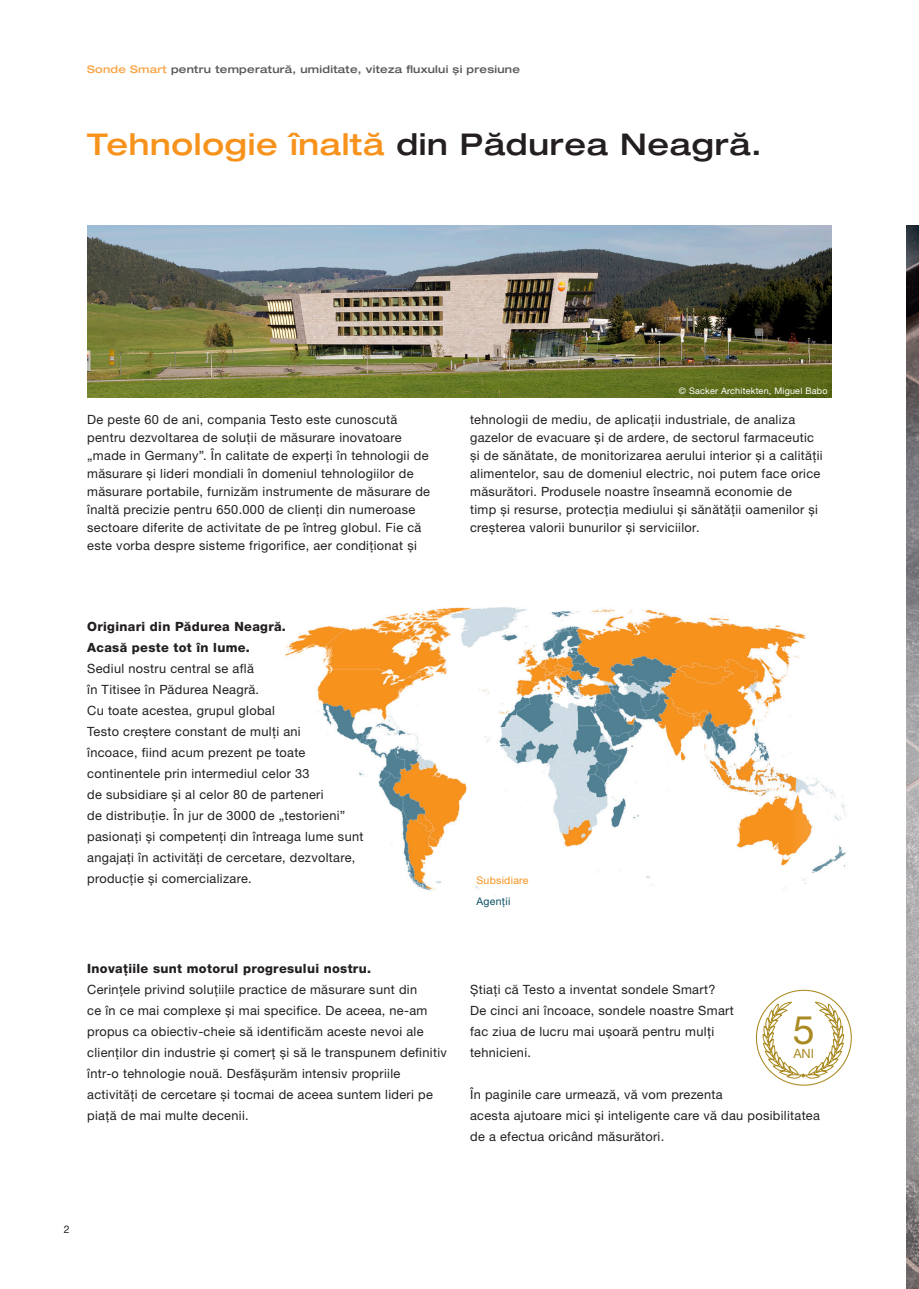
<style>
.page{position:relative;width:919px;height:1289px;background:#fff}
.page>*{position:absolute;margin:0;border:0;box-sizing:border-box;transform-origin:0 0}
.t1{font:39.45px "Helvetica Neue LTW1 G";color:#aa8a22}
.Headline{font:500 expanded 30px "Helvetica Neue LTW1 G";letter-spacing:.025em;color:#231f20}
.Copy_8_5_pt{font:12.75px/21px "Helvetica Neue LTW1 G";letter-spacing:.025em;color:#231f20}
.Copy_8_5_pt-2{font:800 12.75px/21px "Helvetica Neue LTW1 G";letter-spacing:.025em;color:#231f20}
.t2{font:12.75px "Helvetica Neue LT Pro";color:#aa8a22}
.Rubrik{font:500 expanded 10.5px "Helvetica Neue LTW1 G";letter-spacing:.025em;color:#57585a}
.Copy_8_5_pt-3{font:10.5px "Helvetica Neue LTW1 G";letter-spacing:.025em;color:#f7931d}
.Copy_8_5_pt-4{font:10.5px "Helvetica Neue LTW1 G";letter-spacing:.025em;color:#074f64}
.Copy_7_pt{font:10.5px "Helvetica Neue LTW1 G";color:#231f20}
.Copy_8_5_pt-5{font:9px "Helvetica Neue LTW1 G";letter-spacing:.025em;color:#fff}
.s1{color:#f9a64a}
.s2{color:#f7931d}
</style>
<div class="page">
<img style="left:87px;top:225px;width:744px;height:173px">
<img style="left:285px;top:607px;width:504px;height:289px">
<img style="left:906px;top:225px;width:12px;height:1063px">
<svg style="left:789px;top:583px;width:129px;height:656px"></svg>
<svg style="left:762px;top:1001px;width:82px;height:77px"></svg>
<p class="Rubrik" style="left:87px;top:63px;width:434px"><span class="s1">Sonde Smart</span> pentru temperatură, umiditate, viteza fluxului și presiune</p>
<p class="Headline" style="left:87px;top:125px;width:676px"><span class="s2">Tehnologie înaltă</span> din Pădurea Neagră.</p>
<p class="Copy_8_5_pt-5" style="left:679px;top:385px;width:150px">© Sacker Architekten, Miguel Babo</p>
<p class="Copy_8_5_pt" style="left:87px;top:410px;width:344px;line-height:18px">De peste 60 de ani, compania Testo este cunoscută pentru dezvoltarea de soluții de măsurare inovatoare „made in Germany”. În calitate de experți în tehnologii de măsurare și lideri mondiali în domeniul tehnologiilor de măsurare portabile, furnizăm instrumente de măsurare de înaltă precizie pentru 650.000 de clienți din numeroase sectoare diferite de activitate de pe întreg globul. Fie că este vorba despre sisteme frigorifice, aer condiționat și</p>
<p class="Copy_8_5_pt" style="left:470px;top:410px;width:354px;line-height:18px">tehnologii de mediu, de aplicații industriale, de analiza gazelor de evacuare și de ardere, de sectorul farmaceutic și de sănătate, de monitorizarea aerului interior și a calității alimentelor, sau de domeniul electric, noi putem face orice măsurători. Produsele noastre înseamnă economie de<br>timp și resurse, protecția mediului și sănătății oamenilor și creșterea valorii bunurilor și serviciilor.</p>
<p class="Copy_8_5_pt-2" style="left:87px;top:616px;width:200px">Originari din Pădurea Neagră.<br>Acasă peste tot în lume.</p>
<p class="Copy_8_5_pt" style="left:87px;top:658px;width:278px">Sediul nostru central se află<br>în Titisee în Pădurea Neagră.<br>Cu toate acestea, grupul global<br>Testo creștere constant de mulți ani<br>încoace, fiind acum prezent pe toate continentele prin intermediul celor 33<br>de subsidiare și al celor 80 de parteneri<br>de distribuție. În jur de 3000 de „testorieni” pasionați și competenți din întreaga lume sunt angajați în activități de cercetare, dezvoltare, producție și comercializare.</p>
<p class="Copy_8_5_pt-3" style="left:476px;top:873px;width:53px">Subsidiare</p>
<p class="Copy_8_5_pt-4" style="left:476px;top:894px;width:35px">Agenții</p>
<p class="Copy_8_5_pt-2" style="left:87px;top:957px;width:285px">Inovațiile sunt motorul progresului nostru.</p>
<p class="Copy_8_5_pt" style="left:87px;top:978px;width:361px">Cerințele privind soluțiile practice de măsurare sunt din<br>ce în ce mai complexe și mai specifice. De aceea, ne-am propus ca obiectiv-cheie să identificăm aceste nevoi ale clienților din industrie și comerț și să le transpunem definitiv într-o tehnologie nouă. Desfășurăm intensiv propriile activități de cercetare și tocmai de aceea suntem lideri pe piață de mai multe decenii.</p>
<p class="Copy_8_5_pt" style="left:470px;top:978px;width:265px">Știați că Testo a inventat sondele Smart?<br>De cinci ani încoace, sondele noastre Smart fac ziua de lucru mai ușoară pentru mulți tehnicieni.</p>
<p class="t1" style="left:792px;top:1005px;width:23px">5</p>
<p class="t2" style="left:793px;top:1045px;width:22px">ANI</p>
<p class="Copy_8_5_pt" style="left:470px;top:1083px;width:351px">În paginile care urmează, vă vom prezenta<br>acesta ajutoare mici și inteligente care vă dau posibilitatea de a efectua oricând măsurători.</p>
<p class="Copy_7_pt" style="left:64px;top:1222px;width:7px">2</p>
</div>
